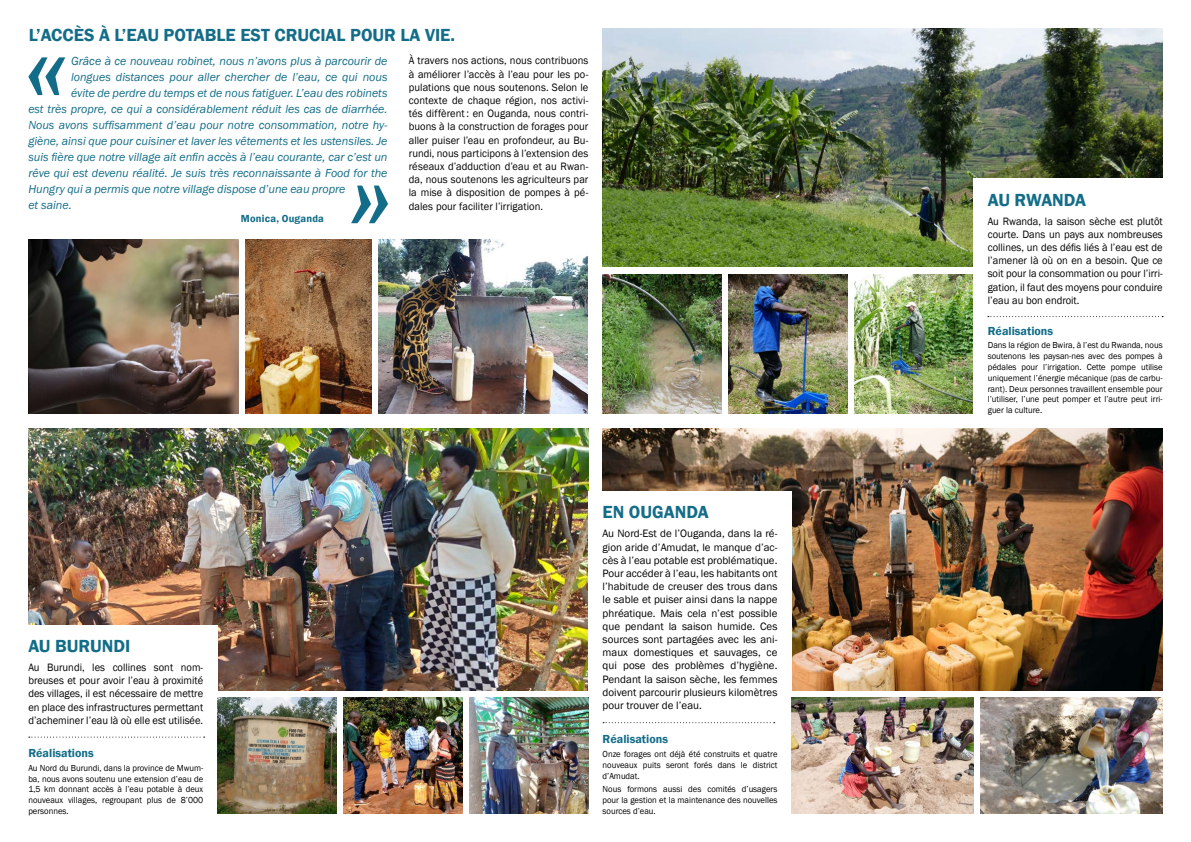
<style>
.page{position:relative;width:1191px;height:842px;background:#fff}
.page>*{position:absolute;margin:0;border:0;box-sizing:border-box;transform-origin:0 0}
.t1{font:600 18px "Franklin Gothic";color:#136d88}
.t2{font:italic 12px "Franklin Gothic";color:#136d88}
.t3{font:600 12px "Franklin Gothic";color:#136d88}
.t4{font:11px/13.2px "Franklin Gothic";color:#000;text-align:justify;scale:.96 1}
.t5{font:11px/13.2px "Franklin Gothic";color:#000;text-align:justify}
.t6{font:600 10.5px "Franklin Gothic";letter-spacing:.015em;color:#136d88}
.t7{font:9px/10.8px "Franklin Gothic";color:#000;text-align:justify;scale:.96 1}
</style>
<div class="page">
<img style="left:28px;top:428px;width:560px;height:262px">
<img style="left:602px;top:28px;width:560px;height:239px">
<img style="left:602px;top:428px;width:560px;height:262px">
<img style="left:245px;top:239px;width:126px;height:175px">
<div style="left:588px;top:492px;width:203px;height:336px;background:#fff"></div>
<img style="left:28px;top:239px;width:210px;height:175px">
<img style="left:378px;top:239px;width:210px;height:175px">
<div style="left:14px;top:625px;width:203px;height:203px;background:#fff"></div>
<img style="left:980px;top:697px;width:182px;height:117px">
<img style="left:791px;top:697px;width:182px;height:117px">
<img style="left:602px;top:274px;width:119px;height:140px">
<img style="left:854px;top:275px;width:119px;height:139px">
<div style="left:973px;top:178px;width:203px;height:250px;background:#fff"></div>
<img style="left:343px;top:697px;width:119px;height:117px">
<img style="left:728px;top:275px;width:119px;height:139px">
<img style="left:217px;top:697px;width:119px;height:117px">
<img style="left:469px;top:697px;width:119px;height:117px">
<svg style="left:988px;top:316px;width:175px;height:1px"></svg>
<svg style="left:603px;top:722px;width:172px;height:1px"></svg>
<svg style="left:29px;top:737px;width:176px;height:1px"></svg>
<svg style="left:351px;top:186px;width:37px;height:37px"></svg>
<svg style="left:28px;top:57px;width:37px;height:38px"></svg>
<h1 class="t1" style="left:29px;top:24px;width:428px">L’ACCÈS À L’EAU POTABLE EST CRUCIAL POUR LA VIE.</h1>
<p class="t2" style="left:71px;top:54px;width:318px">Grâce à ce nouveau robinet, nous n’avons plus à parcourir de</p>
<p class="t2" style="left:71px;top:70px;width:318px">longues distances pour aller chercher de l’eau, ce qui nous</p>
<p class="t2" style="left:71px;top:86px;width:318px">évite de perdre du temps et de nous fatiguer. L’eau des robinets</p>
<p class="t2" style="left:28px;top:102px;width:361px">est très propre, ce qui a considérablement réduit les cas de diarrhée.</p>
<p class="t2" style="left:28px;top:118px;width:361px">Nous avons suffisamment d’eau pour notre consommation, notre hy-</p>
<p class="t2" style="left:28px;top:134px;width:361px">giène, ainsi que pour cuisiner et laver les vêtements et les ustensiles. Je</p>
<p class="t2" style="left:28px;top:150px;width:361px">suis fière que notre village ait enfin accès à l’eau courante, car c’est un</p>
<p class="t2" style="left:28px;top:166px;width:361px">rêve qui est devenu réalité. Je suis très reconnaissante à Food for the</p>
<p class="t2" style="left:28px;top:182px;width:318px">Hungry qui a permis que notre village dispose d’une eau propre</p>
<p class="t2" style="left:28px;top:198px;width:45px">et saine.</p>
<p class="t4" style="left:409px;top:54px;width:189px">À travers nos actions, nous contribuons à améliorer l’accès à l’eau pour les po&shy;pulations que nous soutenons. Selon le contexte de chaque région, nos activi&shy;tés diffèrent : en Ouganda, nous contri&shy;buons à la construction de forages pour aller puiser l’eau en profondeur, au Bu&shy;rundi, nous participons à l’extension des réseaux d’adduction d’eau et au Rwan&shy;da, nous soutenons les agriculteurs par la mise à disposition de pompes à pé&shy;dales pour faciliter l’irrigation.</p>
<p class="t6" style="left:241px;top:212px;width:84px">Monica, Ouganda</p>
<h1 class="t1" style="left:28px;top:635px;width:104px">AU BURUNDI</h1>
<p class="t4" style="left:28px;top:661px;width:184px">Au Burundi, les collines sont nom&shy;breuses et pour avoir l’eau à proximité des villages, il est nécessaire de mettre en place des infrastructures permettant d’acheminer l’eau là où elle est utilisée.</p>
<p class="t3" style="left:28px;top:746px;width:67px">Réalisations</p>
<p class="t7" style="left:28px;top:762px;width:184px">Au Nord du Burundi, dans la province de Mwum&shy;ba, nous avons soutenu une extension d’eau de 1,5 km donnant accès à l’eau potable à deux nouveaux villages, regroupant plus de 8’000 personnes.</p>
<h1 class="t1" style="left:602px;top:501px;width:108px">EN OUGANDA</h1>
<p class="t5" style="left:602px;top:527px;width:176px">Au Nord-Est de l’Ouganda, dans la ré&shy;gion aride d’Amudat, le manque d’ac&shy;cès à l’eau potable est problématique.<br>Pour accéder à l’eau, les habitants ont l’habitude de creuser des trous dans le sable et puiser ainsi dans la nappe phréatique. Mais cela n’est possible que pendant la saison humide. Ces sources sont partagées avec les ani&shy;maux domestiques et sauvages, ce qui pose des problèmes d’hygiène.<br>Pendant la saison sèche, les femmes doivent parcourir plusieurs kilomètres pour trouver de l’eau.</p>
<p class="t3" style="left:602px;top:732px;width:67px">Réalisations</p>
<p class="t7" style="left:602px;top:749px;width:184px">Onze forages ont déjà été construits et quatre nouveaux puits seront forés dans le district d’Amudat.</p>
<p class="t7" style="left:602px;top:784px;width:184px">Nous formons aussi des comités d’usagers pour la gestion et la maintenance des nouvelles sources d’eau.</p>
<h1 class="t1" style="left:987px;top:189px;width:100px">AU RWANDA</h1>
<p class="t4" style="left:987px;top:215px;width:184px">Au Rwanda, la saison sèche est plutôt courte. Dans un pays aux nombreuses collines, un des défis liés à l’eau est de l’amener là où on en a besoin. Que ce soit pour la consommation ou pour l’irri&shy;gation, il faut des moyens pour conduire l’eau au bon endroit.</p>
<p class="t3" style="left:987px;top:323px;width:67px">Réalisations</p>
<p class="t7" style="left:987px;top:340px;width:184px">Dans la région de Bwira, à l’est du Rwanda, nous soutenons les paysan-nes avec des pompes à pédales pour l’irrigation. Cette pompe utilise uniquement l’énergie mécanique (pas de carbu&shy;rant). Deux personnes travaillent ensemble pour l’utiliser, l’une peut pomper et l’autre peut irri&shy;guer la culture.</p>
</div>
